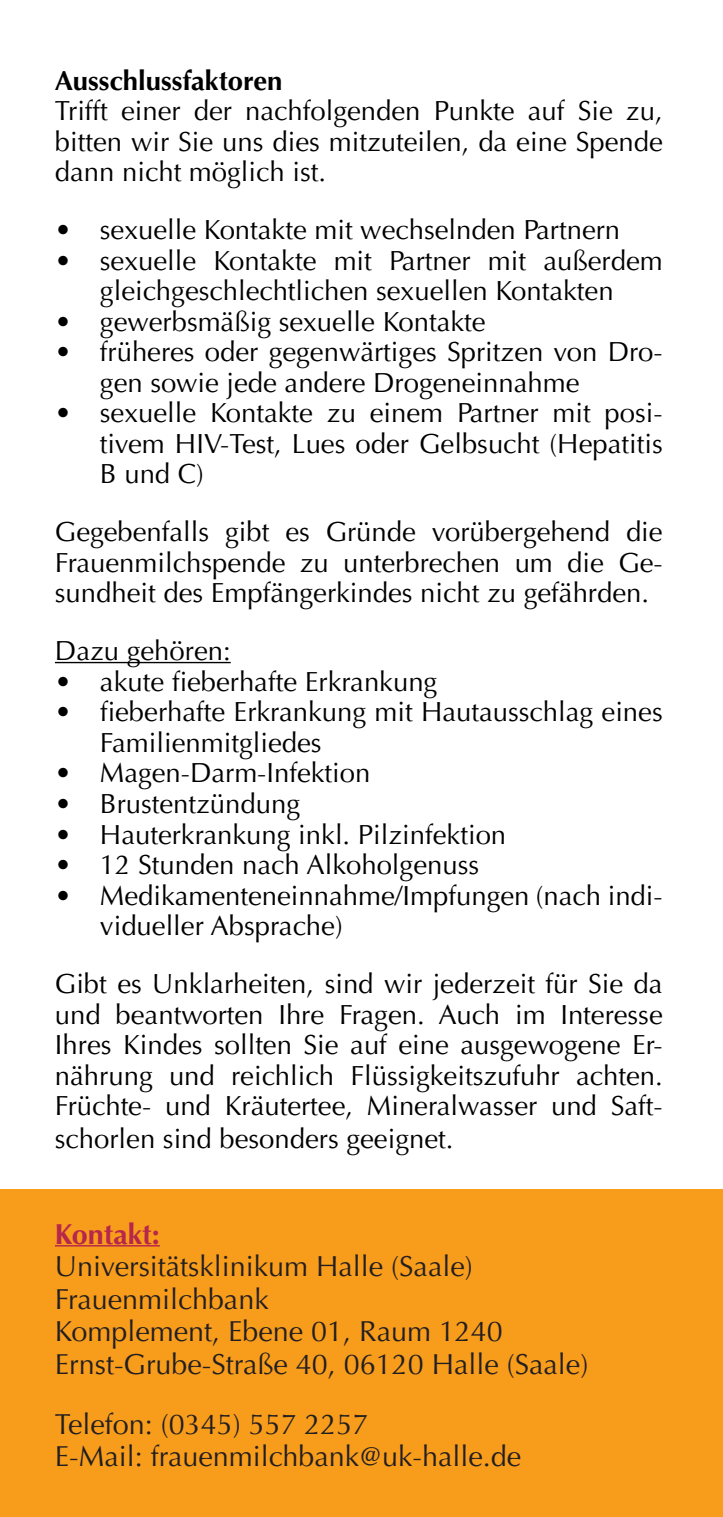
<style>
.page{position:relative;width:723px;height:1517px;background:#fff}
.page>*{position:absolute;margin:0;border:0;box-sizing:border-box;transform-origin:0 0}
.t1{font:28.75px/32.5px "Optima LT";color:#231f20}
.t2{font:700 28.75px "Optima LT";color:#b6274b}
.t3{font:27.5px/30.5px "Optima LT";color:#000;text-align:justify}
.t4{font:700 27.5px "Optima LT";color:#000}
</style>
<div class="page">
<div style="left:0;top:1189px;width:723px;height:328px;background:#f89c1c"></div>
<hr style="left:55px;top:662px;width:176px;height:1px;background:#000">
<hr style="left:55px;top:1245px;width:105px;height:1px;background:#b6274b">
<p class="t4" style="left:55px;top:64px;width:229px">Ausschlussfaktoren</p>
<p class="t3" style="left:55px;top:96px;width:609px">Trifft einer der nachfolgenden Punkte auf Sie zu, bitten wir Sie uns dies mitzuteilen, da eine Spende dann nicht möglich ist.</p>
<p class="t3" style="left:55px;top:215px;width:567px">• sexuelle Kontakte mit wechselnden Partnern</p>
<p class="t3" style="left:55px;top:246px;width:609px;text-align:center">• sexuelle Kontakte mit Partner mit außerdem gleichgeschlechtlichen sexuellen Kontakten</p>
<p class="t3" style="left:55px;top:307px;width:432px">• gewerbsmäßig sexuelle Kontakte</p>
<p class="t3" style="left:100px;top:337px;width:564px;text-indent:-45px">• früheres oder gegenwärtiges Spritzen von Dro&shy;gen sowie jede andere Drogeneinnahme</p>
<p class="t3" style="left:100px;top:398px;width:564px;text-indent:-45px">• sexuelle Kontakte zu einem Partner mit posi&shy;tivem HIV-Test, Lues oder Gelbsucht (Hepatitis B und C)</p>
<p class="t3" style="left:55px;top:517px;width:609px">Gegebenfalls gibt es Gründe vorübergehend die Frauenmilchspende zu unterbrechen um die Ge&shy;sundheit des Empfängerkindes nicht zu gefährden.</p>
<p class="t3" style="left:55px;top:636px;width:177px">Dazu gehören:</p>
<p class="t3" style="left:55px;top:667px;width:384px">• akute fieberhafte Erkrankung</p>
<p class="t3" style="left:100px;top:697px;width:564px;text-indent:-45px">• fieberhafte Erkrankung mit Hautausschlag eines<br>Familienmitgliedes</p>
<p class="t3" style="left:55px;top:758px;width:317px">• Magen-Darm-Infektion</p>
<p class="t3" style="left:55px;top:789px;width:247px">• Brustentzündung</p>
<p class="t3" style="left:55px;top:819px;width:453px">• Hauterkrankung inkl. Pilzinfektion</p>
<p class="t3" style="left:55px;top:850px;width:426px">• 12 Stunden nach Alkoholgenuss</p>
<p class="t3" style="left:100px;top:880px;width:564px;text-indent:-45px">• Medikamenteneinnahme/Impfungen (nach indi&shy;vidueller Absprache)</p>
<p class="t3" style="left:55px;top:969px;width:609px">Gibt es Unklarheiten, sind wir jederzeit für Sie da und beantworten Ihre Fragen. Auch im Interesse Ihres Kindes sollten Sie auf eine ausgewogene Er&shy;nährung und reichlich Flüssigkeitszufuhr achten.<br>Früchte- und Kräutertee, Mineralwasser und Saft-</p>
<p class="t3" style="left:55px;top:1124px;width:400px">schorlen sind besonders geeignet.</p>
<p class="t2" style="left:55px;top:1217px;width:106px">Kontakt:</p>
<p class="t1" style="left:55px;top:1250px;width:535px">Universitätsklinikum Halle (Saale)<br>Frauenmilchbank<br>Komplement, Ebene 01, Raum 1240<br>Ernst-Grube-Straße 40, 06120 Halle (Saale)</p>
<p class="t1" style="left:55px;top:1408px;width:468px">Telefon: (0345) 557 2257<br>E-Mail: frauenmilchbank@uk-halle.de</p>
</div>
